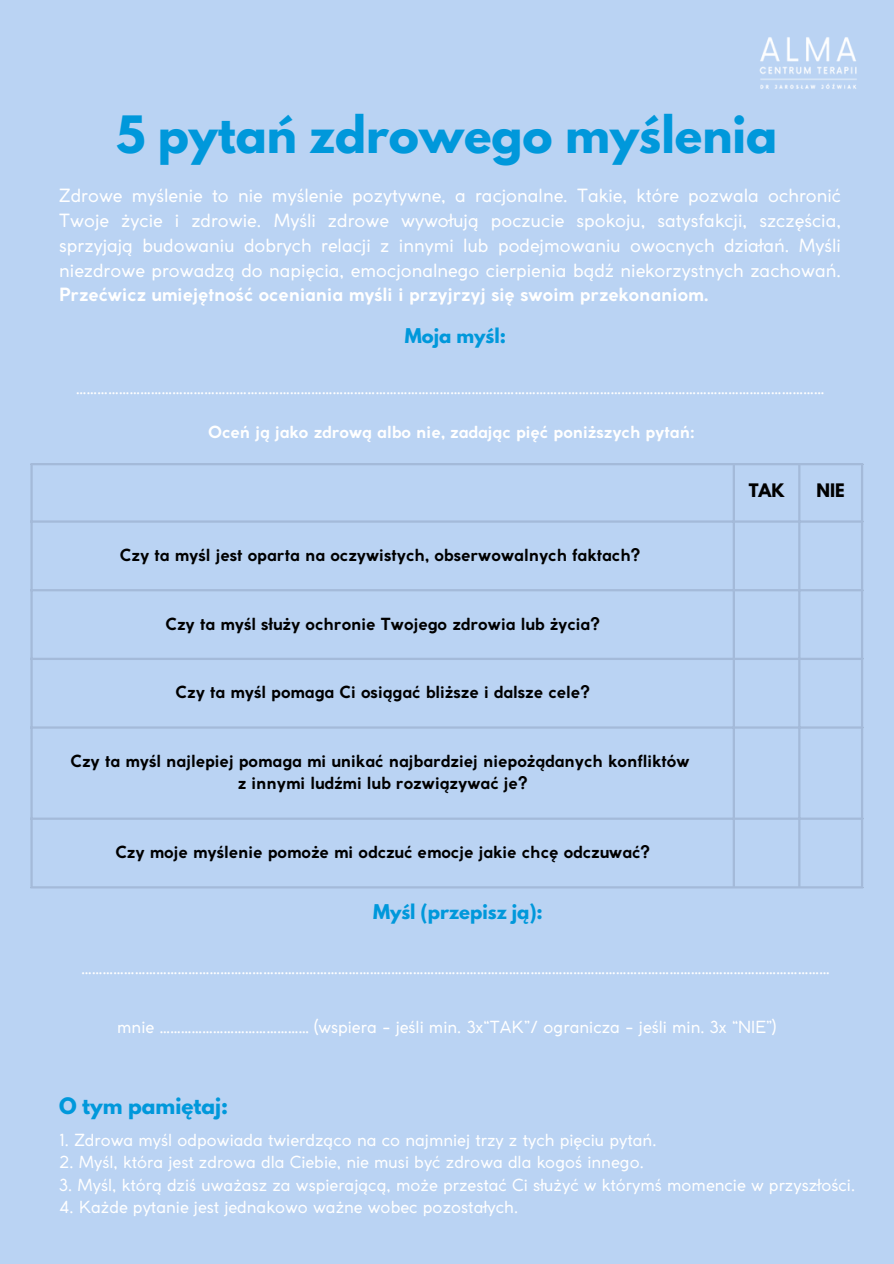
<style>
.page{position:relative;width:894px;height:1264px;background:#fff}
.page>*{position:absolute;margin:0;border:0;box-sizing:border-box;transform-origin:0 0}
.t1{font:700 45.6px "League Spartan";color:#0098db}
.t2{font:700 20.1px "League Spartan";color:#0098db}
.t3{font:18px/24.8px "Coco Gothic";color:#fff;text-align:justify}
.t4{font:700 18px "League Spartan";color:#0098db}
.t5{font:16.5px "Coco Gothic";color:#fff}
.t6{font:700 16.5px "Coco Gothic";color:#000}
.t7{font:700 16.5px "Coco Gothic";color:#fff}
.t8{font:700 16.5px "League Spartan";color:#000}
.s1{font-weight:700}
</style>
<div class="page">
<div style="left:0;top:0;width:893px;height:1263px;background:#bad3f3"></div>
<img style="left:759px;top:37px;width:98px;height:52px">
<hr style="left:30px;top:465px;width:3px;height:421px;background:#a4bad9">
<hr style="left:732px;top:465px;width:2px;height:421px;background:#a4bad9">
<hr style="left:798px;top:465px;width:2px;height:421px;background:#a4bad9">
<hr style="left:860px;top:465px;width:2px;height:421px;background:#a4bad9">
<hr style="left:30px;top:463px;width:832px;height:2px;background:#a4bad9">
<hr style="left:30px;top:520px;width:832px;height:2px;background:#a4bad9">
<hr style="left:30px;top:589px;width:832px;height:2px;background:#a4bad9">
<hr style="left:30px;top:657px;width:832px;height:3px;background:#a4bad9">
<hr style="left:30px;top:726px;width:832px;height:2px;background:#a4bad9">
<hr style="left:30px;top:817px;width:832px;height:2px;background:#a4bad9">
<hr style="left:30px;top:886px;width:832px;height:2px;background:#a4bad9">
<p class="t1" style="left:116px;top:112px;width:662px">5 pytań zdrowego myślenia</p>
<p class="t3" style="left:59px;top:185px;width:783px">Zdrowe myślenie to nie myślenie pozytywne, a racjonalne. Takie, które pozwala ochronić Twoje życie i zdrowie. Myśli zdrowe wywołują poczucie spokoju, satysfakcji, szczęścia, sprzyjają budowaniu dobrych relacji z innymi lub podejmowaniu owocnych działań. Myśli niezdrowe prowadzą do napięcia, emocjonalnego cierpienia bądź niekorzystnych zachowań.<br><span class="s1">Przećwicz umiejętność oceniania myśli i przyjrzyj się swoim przekonaniom.</span></p>
<p class="t4" style="left:405px;top:327px;width:103px">Moja myśl:</p>
<p class="t5" style="left:76px;top:381px;width:749px">…………………………………………………………………………………………………………………………………………………………………………………………</p>
<p class="t7" style="left:208px;top:425px;width:487px">Oceń ją jako zdrową albo nie, zadając pięć poniższych pytań:</p>
<h3 class="t6" style="left:120px;top:548px;width:521px">Czy ta myśl jest oparta na oczywistych, obserwowalnych faktach?</h3>
<p class="t6" style="left:165px;top:617px;width:436px">Czy ta myśl służy ochronie Twojego zdrowia lub życia?</p>
<h3 class="t6" style="left:175px;top:686px;width:416px">Czy ta myśl pomaga Ci osiągać bliższe i dalsze cele?</h3>
<p class="t6" style="left:70px;top:754px;width:620px">Czy ta myśl najlepiej pomaga mi unikać najbardziej niepożądanych konfliktów</p>
<p class="t6" style="left:238px;top:777px;width:291px">z innymi ludźmi lub rozwiązywać je?</p>
<p class="t6" style="left:115px;top:845px;width:536px">Czy moje myślenie pomoże mi odczuć emocje jakie chcę odczuwać?</p>
<h2 class="t4" style="left:373px;top:903px;width:171px">Myśl (przepisz ją):</h2>
<h1 class="t8" style="left:748px;top:482px;width:37px">TAK</h1>
<p class="t8" style="left:816px;top:482px;width:30px">NIE</p>
<p class="t5" style="left:81px;top:962px;width:749px">…………………………………………………………………………………………………………………………………………………………………………………………</p>
<p class="t5" style="left:117px;top:1020px;width:660px">mnie …………………………………… (wspiera - jeśli min. 3x“TAK”/ ogranicza - jeśli min. 3x “NIE”)</p>
<p class="t2" style="left:59px;top:1095px;width:170px">O tym pamiętaj:</p>
<p class="t5" style="left:59px;top:1133px;width:599px">1. Zdrowa myśl odpowiada twierdząco na co najmniej trzy z tych pięciu pytań.</p>
<p class="t5" style="left:59px;top:1155px;width:586px">2. Myśl, która jest zdrowa dla Ciebie, nie musi być zdrowa dla kogoś innego.</p>
<p class="t5" style="left:59px;top:1178px;width:797px">3. Myśl, którą dziś uważasz za wspierającą, może przestać Ci służyć w którymś momencie w przyszłości.</p>
<h3 class="t5" style="left:59px;top:1200px;width:460px">4. Każde pytanie jest jednakowo ważne wobec pozostałych.</h3>
</div>
